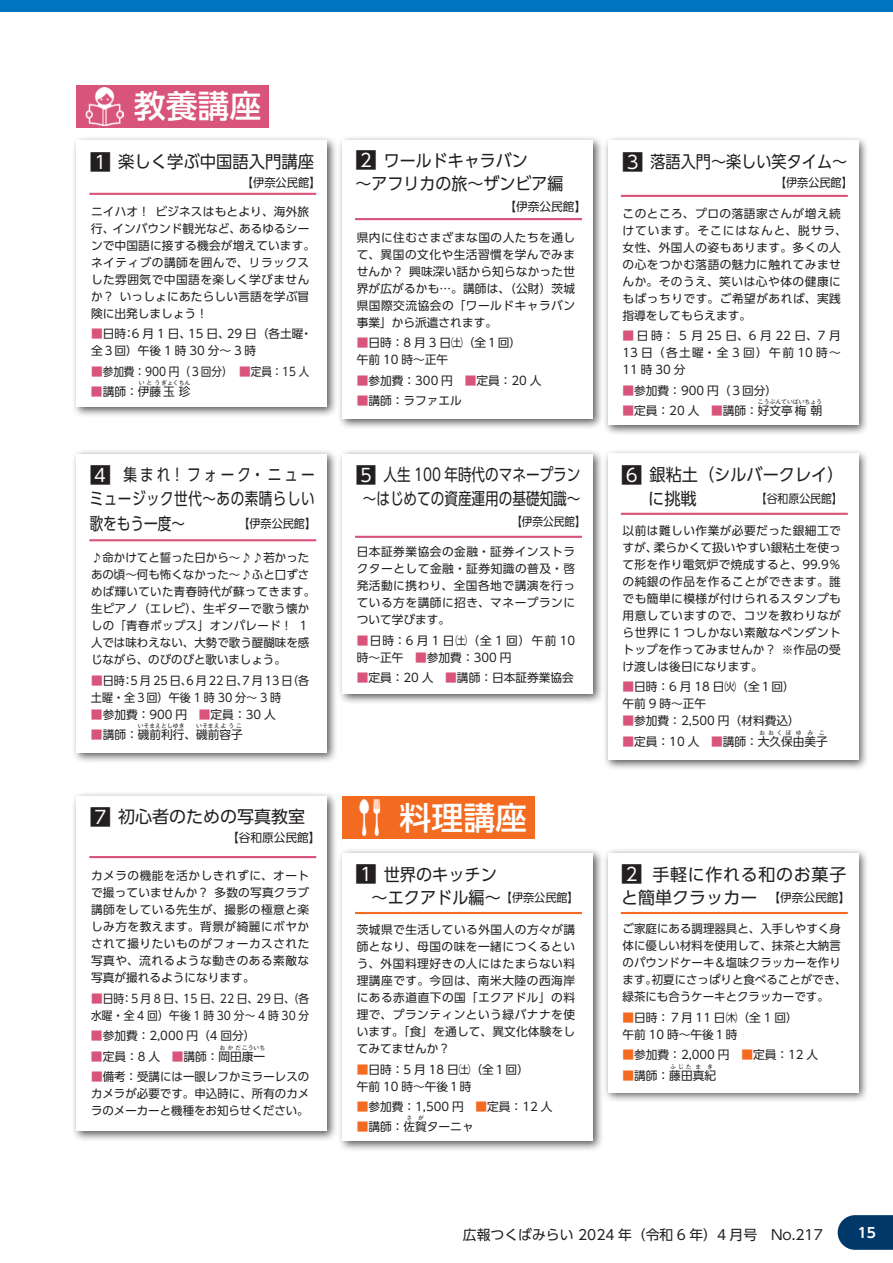
<style>
.page{position:relative;width:893px;height:1263px;background:#fff}
.page>*{position:absolute;margin:0;border:0;box-sizing:border-box;transform-origin:0 0}
.t1{font:500 31.95px "UD Shin Go Pr 6 N";color:#fff}
.t2{font:16.95px/23.4px "UD Shin Go Pr 6 N";color:#231f20;text-align:right;scale:.95 1}
.t3{font:16.95px/23.4px "UD Shin Go Pr 6 N";color:#231f20;text-align:center;scale:.8 1}
.t4{font:16.95px/23.4px "UD Shin Go Pr 6 N";letter-spacing:.035em;color:#231f20;scale:.8 1}
.t5{font:16.95px/23.4px "UD Shin Go Pr 6 N";letter-spacing:.04em;color:#231f20}
.t6{font:16.95px/23.4px "UD Shin Go Pr 6 N";color:#231f20;scale:.94 1}
.t7{font:16.95px "UD Shin Go Pr 6 N";color:#231f20;scale:.89 1}
.t8{font:16.95px "UD Shin Go Pr 6 N";color:#231f20;scale:.96 1}
.t9{font:16.95px "UD Shin Go Pr 6 N";color:#231f20}
.t10{font:13.8px "UD Shin Go Pr 6 N";color:#231f20}
.t11{font:700 13.8px "UD Shin Go Pr 6 N De";color:#fff}
.t12{font:11.7px/17px "UD Shin Go Pr 6 N";letter-spacing:.005em;color:#231f20}
.t13{font:11.7px/17px "UD Shin Go Pr 6 N";letter-spacing:.045em;color:#231f20}
.t14{font:11.7px/17px "UD Shin Go Pr 6 N";letter-spacing:.005em;color:#231f20;scale:.95 1}
.t15{font:11.7px/17px "UD Shin Go Pr 6 N";letter-spacing:.14em;color:#231f20;scale:.92 1}
.t16{font:11.7px "UD Shin Go Pr 6 N";letter-spacing:.005em;color:#231f20;scale:.91 1}
.t17{font:11.7px "UD Shin Go Pr 6 N";letter-spacing:.005em;color:#231f20;scale:.96 1}
.t18{font:5.85px "UD Shin Go Pr 6 N";color:#231f20}
.t19{font:5.85px "UD Shin Go Pr 6 N";letter-spacing:.085em;color:#231f20}
.s1{font-size:21.3px}
.s2{color:#d8547a}
.s3{font-size:11.7px}
.s4{color:#f36a21}
</style>
<div class="page">
<div style="left:337px;top:135px;width:267px;height:295px;background:#231f20;opacity:.75"></div>
<div style="left:342px;top:140px;width:250px;height:279px;background:#fff"></div>
<hr style="left:355px;top:218px;width:227px;height:2px;background:#d8547a">
<div style="left:337px;top:448px;width:267px;height:256px;background:#231f20;opacity:.75"></div>
<div style="left:342px;top:454px;width:250px;height:239px;background:#fff"></div>
<hr style="left:355px;top:536px;width:227px;height:2px;background:#d8547a">
<div style="left:71px;top:135px;width:267px;height:283px;background:#231f20;opacity:.75"></div>
<div style="left:77px;top:140px;width:250px;height:267px;background:#fff"></div>
<hr style="left:89px;top:193px;width:227px;height:2px;background:#d8547a">
<div style="left:71px;top:448px;width:267px;height:316px;background:#231f20;opacity:.75"></div>
<div style="left:77px;top:454px;width:250px;height:299px;background:#fff"></div>
<hr style="left:89px;top:539px;width:227px;height:2px;background:#d8547a">
<div style="left:603px;top:448px;width:267px;height:323px;background:#231f20;opacity:.75"></div>
<div style="left:608px;top:454px;width:250px;height:306px;background:#fff"></div>
<hr style="left:621px;top:513px;width:227px;height:2px;background:#d8547a">
<div style="left:0;top:0;width:893px;height:11px;background:#0074be"></div>
<div style="left:603px;top:135px;width:267px;height:301px;background:#231f20;opacity:.75"></div>
<div style="left:608px;top:140px;width:250px;height:284px;background:#fff"></div>
<hr style="left:621px;top:195px;width:227px;height:2px;background:#d8547a">
<div style="left:71px;top:791px;width:267px;height:351px;background:#231f20;opacity:.75"></div>
<div style="left:77px;top:796px;width:250px;height:335px;background:#fff"></div>
<hr style="left:89px;top:856px;width:227px;height:2px;background:#d8547a">
<div style="left:603px;top:848px;width:267px;height:255px;background:#231f20;opacity:.75"></div>
<div style="left:608px;top:853px;width:250px;height:239px;background:#fff"></div>
<hr style="left:621px;top:912px;width:227px;height:2px;background:#f36a21">
<div style="left:337px;top:848px;width:267px;height:304px;background:#231f20;opacity:.75"></div>
<div style="left:342px;top:853px;width:250px;height:287px;background:#fff"></div>
<hr style="left:355px;top:912px;width:227px;height:2px;background:#f36a21">
<div style="left:77px;top:85px;width:192px;height:43px;background:#d8547a"></div>
<img style="left:85px;top:87px;width:39px;height:38px">
<div style="left:342px;top:796px;width:193px;height:43px;background:#f36a21"></div>
<img style="left:359px;top:799px;width:22px;height:38px">
<svg style="left:838px;top:1215px;width:55px;height:35px;background:#124673"></svg>
<h1 class="t1" style="left:134px;top:80px;width:129px">教養講座</h1>
<h2 class="t8" style="left:90px;top:148px;width:235px"><span class="s1">1</span> 楽しく学ぶ中国語入門講座</h2>
<p class="t17" style="left:242px;top:173px;width:83px">【伊奈公民館】</p>
<p class="t12" style="left:91px;top:203px;width:226px">ニイハオ！ ビジネスはもとより、海外旅行、インバウンド観光など、あるゆるシーンで中国語に接する機会が増えています。ネイティブの講師を囲んで、リラックスした雰囲気で中国語を楽しく学びませんか？ いっしょにあたらしい言語を学ぶ冒険に出発しましょう！</p>
<p class="t12" style="left:91px;top:325px;width:223px"><span class="s2">■</span>日時：6 月 1 日、15 日、29 日（各土曜・全３回）午後 1 時 30 分～ 3 時</p>
<p class="t16" style="left:91px;top:362px;width:241px"><span class="s2">■</span>参加費：900 円（３回分） <span class="s2">■</span>定員：15 人</p>
<p class="t12" style="left:91px;top:383px;width:101px"><span class="s2">■</span>講師：伊藤玉珍</p>
<p class="t18" style="left:139px;top:378px;width:53px">いとうぎょくちん</p>
<h2 class="t4" style="left:90px;top:463px;width:283px"><span class="s1">4</span> 集まれ！フォーク・ニューミュージック世代～あの素晴らしい</h2>
<h2 class="t3" style="left:90px;top:512px;width:285px">歌をもう一度～　　　　 <span class="s3">【伊奈公民館】</span></h2>
<p class="t12" style="left:91px;top:549px;width:226px">♪命かけてと誓った日から～♪♪若かったあの頃～何も怖くなかった～♪ふと口ずさめば輝いていた青春時代が蘇ってきます。生ピアノ（エレピ）、生ギターで歌う懐かしの「青春ポップス」オンパレード！ １人では味わえない、大勢で歌う醍醐味を感じながら、のびのびと歌いましょう。</p>
<p class="t14" style="left:91px;top:671px;width:231px"><span class="s2">■</span>日時：5 月 25 日、6 月 22 日、7 月 13 日（各土曜・全３回）午後 1 時 30 分～ 3 時</p>
<p class="t12" style="left:91px;top:705px;width:198px"><span class="s2">■</span>参加費：900 円　<span class="s2">■</span>定員：30 人　</p>
<p class="t12" style="left:91px;top:726px;width:154px"><span class="s2">■</span>講師：磯前利行、磯前容子</p>
<p class="t18" style="left:138px;top:721px;width:48px">いそまえとしゆき</p>
<p class="t19" style="left:196px;top:721px;width:47px">いそまえようこ</p>
<h2 class="t9" style="left:90px;top:803px;width:217px"><span class="s1">7</span> 初心者のための写真教室</h2>
<p class="t12" style="left:227px;top:829px;width:95px">【谷和原公民館】</p>
<p class="t12" style="left:91px;top:867px;width:220px;text-align:justify">カメラの機能を活かしきれずに、オートで撮っていませんか？ 多数の写真クラブ講師をしている先生が、撮影の極意と楽しみ方を教えます。背景が綺麗にボヤかされて撮りたいものがフォーカスされた写真や、流れるような動きのある素敵な写真が撮れるようになります。</p>
<p class="t15" style="left:91px;top:989px;width:239px"><span class="s2">■</span>日時：５月 8 日、15 日、22 日、29 日、（各水曜・全4回）午後1時30分～4時30分</p>
<p class="t12" style="left:91px;top:1027px;width:172px"><span class="s2">■</span>参加費：2,000 円（4 回分）　</p>
<p class="t12" style="left:91px;top:1047px;width:176px"><span class="s2">■</span>定員：8 人　<span class="s2">■</span>講師：岡田康一</p>
<p class="t19" style="left:220px;top:1043px;width:47px">おかだこういち</p>
<p class="t12" style="left:91px;top:1068px;width:220px;text-align:justify"><span class="s2">■</span>備考：受講には一眼レフかミラーレスのカメラが必要です。申込時に、所有のカメラのメーカーと機種をお知らせください。</p>
<h2 class="t6" style="left:355px;top:148px;width:223px"><span class="s1">2</span> ワールドキャラバン<br>～アフリカの旅～ザンビア編</h2>
<p class="t12" style="left:504px;top:198px;width:83px">【伊奈公民館】</p>
<p class="t12" style="left:357px;top:228px;width:220px;text-align:justify">県内に住むさまざまな国の人たちを通して、異国の文化や生活習慣を学んでみませんか？ 興味深い話から知らなかった世界が広がるかも…。講師は、（公財）茨城県国際交流協会の「ワールドキャラバン事業」から派遣されます。</p>
<p class="t12" style="left:357px;top:334px;width:166px"><span class="s2">■</span>日時：8 月 3 日㈯（全１回）午前 10 時～正午</p>
<p class="t12" style="left:357px;top:371px;width:186px"><span class="s2">■</span>参加費：300 円　<span class="s2">■</span>定員：20 人</p>
<p class="t12" style="left:357px;top:392px;width:107px"><span class="s2">■</span>講師：ラファエル</p>
<h2 class="t3" style="left:356px;top:463px;width:282px"><span class="s1">5</span> 人生 100 年時代のマネープラン～はじめての資産運用の基礎知識～</h2>
<p class="t16" style="left:511px;top:512px;width:83px">【伊奈公民館】</p>
<p class="t12" style="left:357px;top:543px;width:220px;text-align:justify">日本証券業協会の金融・証券インストラクターとして金融・証券知識の普及・啓発活動に携わり、全国各地で講演を行っている方を講師に招き、マネープランについて学びます。</p>
<p class="t12" style="left:357px;top:631px;width:220px"><span class="s2">■</span>日時：6 月 1 日㈯（全１回）午前 10時～正午 <span class="s2">■</span>参加費：300 円</p>
<p class="t12" style="left:357px;top:669px;width:219px"><span class="s2">■</span>定員：20 人　<span class="s2">■</span>講師：日本証券業協会</p>
<h1 class="t1" style="left:400px;top:792px;width:129px">料理講座</h1>
<h2 class="t2" style="left:355px;top:862px;width:236px;text-align:left"><span class="s1">1</span> 世界のキッチン<br>　～エクアドル編～<span class="s3">【伊奈公民館】</span></h2>
<p class="t12" style="left:357px;top:921px;width:220px;text-align:justify">茨城県で生活している外国人の方々が講師となり、母国の味を一緒につくるという、外国料理好きの人にはたまらない料理講座です。今回は、南米大陸の西海岸にある赤道直下の国「エクアドル」の料理で、プランティンという緑バナナを使います。「食」を通して、異文化体験をしてみてませんか？</p>
<p class="t12" style="left:357px;top:1060px;width:174px"><span class="s4">■</span>日時：5 月 18 日㈯（全１回）午前 10 時～午後１時</p>
<p class="t12" style="left:357px;top:1098px;width:197px"><span class="s4">■</span>参加費：1,500 円　<span class="s4">■</span>定員：12 人</p>
<p class="t12" style="left:357px;top:1118px;width:118px"><span class="s4">■</span>講師：佐賀ターニャ</p>
<p class="t18" style="left:406px;top:1113px;width:19px">さ が</p>
<h2 class="t7" style="left:622px;top:148px;width:254px"><span class="s1">3</span> 落語入門～楽しい笑タイム～</h2>
<p class="t14" style="left:775px;top:173px;width:83px">【伊奈公民館】</p>
<p class="t13" style="left:622px;top:205px;width:226px">このところ、プロの落語家さんが増え続けています。そこにはなんと、脱サラ、女性、外国人の姿もあります。多くの人の心をつかむ落語の魅力に触れてみませんか。そのうえ、笑いは心や体の健康にもばっちりです。ご希望があれば、実践指導をしてもらえます。</p>
<p class="t12" style="left:622px;top:327px;width:220px;text-align:justify"><span class="s2">■</span>日時：５月25日、6月22日、7月13 日（各土曜・全３回）午前 10 時～11時30分</p>
<p class="t12" style="left:622px;top:382px;width:156px"><span class="s2">■</span>参加費：900 円（３回分）</p>
<p class="t12" style="left:622px;top:402px;width:201px"><span class="s2">■</span>定員：20 人　<span class="s2">■</span>講師：好文亭梅朝</p>
<p class="t18" style="left:758px;top:397px;width:66px">こうぶんていばいちょう</p>
<h2 class="t2" style="left:621px;top:463px;width:235px"><span class="s1">6</span> 銀粘土（シルバークレイ）　に挑戦　　　　<span class="s3">【谷和原公民館】</span></h2>
<p class="t12" style="left:622px;top:521px;width:220px;text-align:justify">以前は難しい作業が必要だった銀細工ですが、柔らかくて扱いやすい銀粘土を使って形を作り電気炉で焼成すると、99.9％の純銀の作品を作ることができます。誰でも簡単に模様が付けられるスタンプも用意していますので、コツを教わりながら世界に１つしかない素敵なペンダントトップを作ってみませんか？ ※作品の受け渡しは後日になります。</p>
<p class="t12" style="left:622px;top:678px;width:174px"><span class="s2">■</span>日時：6 月 18 日㈫（全１回）午前 9 時～正午</p>
<p class="t12" style="left:622px;top:712px;width:185px"><span class="s2">■</span>参加費：2,500 円（材料費込）　</p>
<p class="t12" style="left:622px;top:732px;width:207px"><span class="s2">■</span>定員：10 人　<span class="s2">■</span>講師：大久保由美子</p>
<p class="t18" style="left:759px;top:728px;width:34px">おおくぼ</p>
<p class="t18" style="left:796px;top:728px;width:31px">ゆみこ</p>
<h2 class="t5" style="left:621px;top:862px;width:231px"><span class="s1">2</span> 手軽に作れる和のお菓子と簡単クラッカー　<span class="s3">【伊奈公民館】</span></h2>
<p class="t12" style="left:622px;top:920px;width:226px">ご家庭にある調理器具と、入手しやすく身体に優しい材料を使用して、抹茶と大納言のパウンドケーキ＆塩味クラッカーを作ります。初夏にさっぱりと食べることができ、緑茶にも合うケーキとクラッカーです。</p>
<p class="t12" style="left:622px;top:1009px;width:177px"><span class="s4">■</span>日時：７月 11 日㈭（全 1 回）午前 10 時～午後１時</p>
<p class="t12" style="left:622px;top:1046px;width:197px"><span class="s4">■</span>参加費：2,000 円　<span class="s4">■</span>定員：12 人</p>
<p class="t12" style="left:622px;top:1066px;width:95px"><span class="s4">■</span>講師：藤田真紀</p>
<p class="t18" style="left:670px;top:1062px;width:23px">ふじた</p>
<p class="t18" style="left:696px;top:1062px;width:19px">ま き</p>
<p class="t10" style="left:463px;top:1224px;width:361px">広報つくばみらい 2024 年（令和 6 年）4 月号　No.217</p>
<p class="t11" style="left:858px;top:1221px;width:20px">15</p>
</div>
